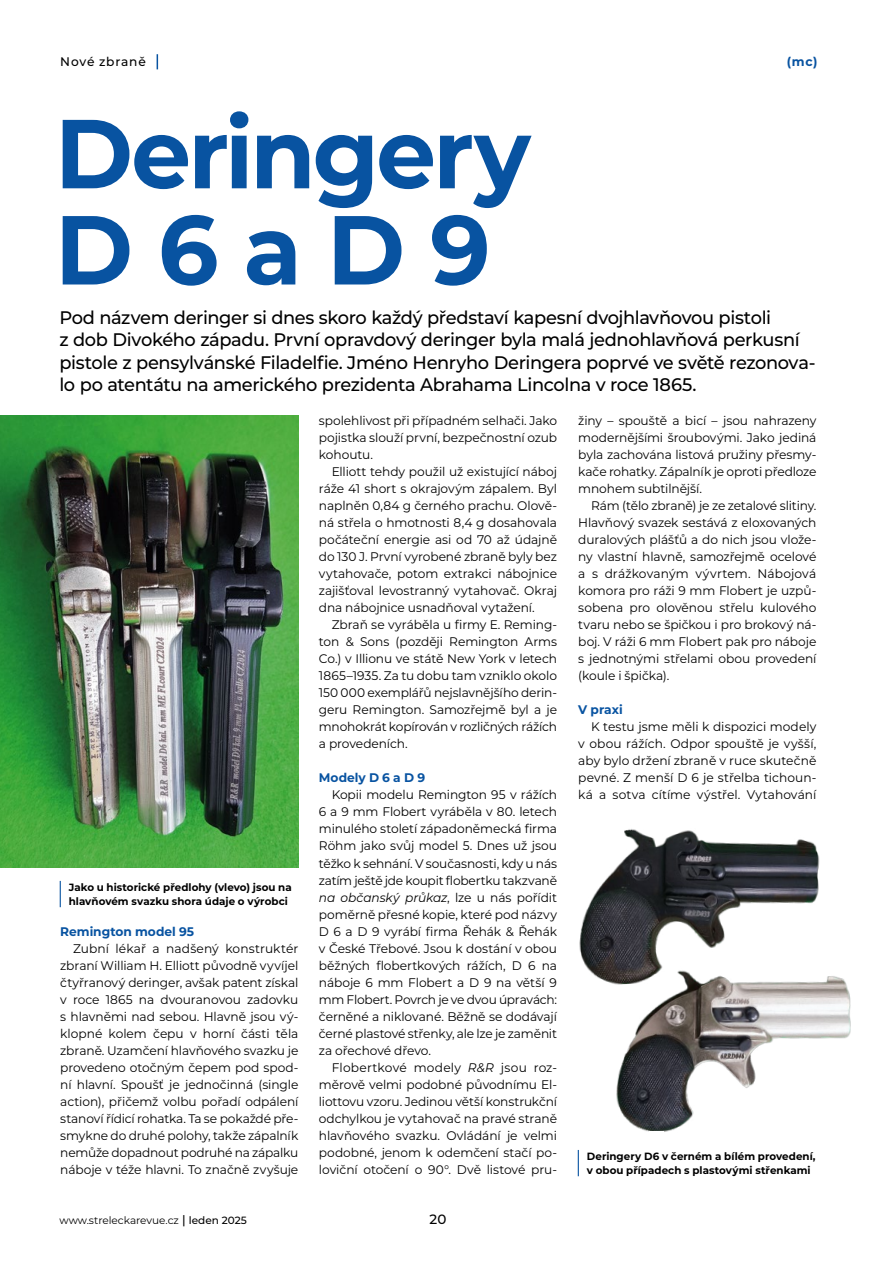
<style>
.page{position:relative;width:893px;height:1263px;background:#fff}
.page>*{position:absolute;margin:0;border:0;box-sizing:border-box;transform-origin:0 0}
.t1{font:700 97.8px/96.1px "Montserrat";letter-spacing:-.03em;color:#0853a1}
.t2{font:500 18.15px/22.5px "Montserrat";letter-spacing:-.02em;color:#000}
.t3{font:500 13.5px "Montserrat";color:#000}
.t4{font:12.45px/17px "Montserrat";letter-spacing:-.01em;color:#000;text-align:justify}
.t5{font:700 12.45px "Montserrat";color:#0853a1}
.t6{font:500 12.45px "Montserrat";letter-spacing:.065em;color:#000}
.t7{font:700 10.5px/13.5px "Montserrat";letter-spacing:.005em;color:#000}
.t8{font:10.5px "Montserrat";letter-spacing:-.005em;color:#000}
.s1{font-weight:500;font-size:12px}
.s2{font-weight:500}
.s3{font-style:italic}
</style>
<div class="page">
<svg style="left:157px;top:54px;width:1px;height:15px"></svg>
<img style="left:0;top:416px;width:298px;height:451px">
<img style="left:579px;top:829px;width:272px;height:303px">
<svg style="left:60px;top:881px;width:1px;height:26px"></svg>
<svg style="left:578px;top:1150px;width:1px;height:26px"></svg>
<div style="left:649px;top:1131px;width:15px;height:5px;background:#fff"></div>
<p class="t6" style="left:60px;top:53px;width:87px">Nové zbraně</p>
<h1 class="t1" style="left:55px;top:101px;width:477px">Deringery<br>D 6 a D 9</h1>
<p class="t5" style="left:787px;top:53px;width:32px">(mc)</p>
<p class="t2" style="left:59px;top:305px;width:758px">Pod názvem deringer si dnes skoro každý představí kapesní dvojhlavňovou pistoli<br>z dob Divokého západu. První opravdový deringer byla malá jednohlavňová perkusní pistole z pensylvánské Filadelfie. Jméno Henryho Deringera poprvé ve světě rezonova&shy;lo po atentátu na amerického prezidenta Abrahama Lincolna v roce 1865.</p>
<p class="t7" style="left:69px;top:880px;width:224px">Jako u historické předlohy (vlevo) jsou na hlavňovém svazku shora údaje o výrobci</p>
<p class="t5" style="left:60px;top:922px;width:135px">Remington model 95</p>
<p class="t4" style="left:60px;top:939px;width:240px;text-indent:13px">Zubní lékař a nadšený konstruktér zbraní William H. Elliott původně vyvíjel čtyřranový deringer, avšak patent získal v roce 1865 na dvouranovou zadovku s hlavněmi nad sebou. Hlavně jsou vý&shy;klopné kolem čepu v horní části těla zbraně. Uzamčení hlavňového svazku je provedeno otočným čepem pod spod&shy;ní hlavní. Spoušť je jednočinná (single action), přičemž volbu pořadí odpálení stanoví řídicí rohatka. Ta se pokaždé pře&shy;smykne do druhé polohy, takže zápalník nemůže dopadnout podruhé na zápalku náboje v téže hlavni. To značně zvyšuje</p>
<p class="t8" style="left:60px;top:1213px;width:189px">www.streleckarevue.cz <span class="s1">|</span> <span class="s2">leden 2025</span></p>
<p class="t4" style="left:319px;top:412px;width:240px">spolehlivost při případném selhači. Jako pojistka slouží první, bezpečnostní ozub kohoutu.</p>
<p class="t4" style="left:319px;top:463px;width:240px;text-indent:13px">Elliott tehdy použil už existující náboj ráže 41 short s okrajovým zápalem. Byl naplněn 0,84 g černého prachu. Olově&shy;ná střela o hmotnosti 8,4 g dosahovala počáteční energie asi od 70 až údajně do 130 J. První vyrobené zbraně byly bez vytahovače, potom extrakci nábojnice zajišťoval levostranný vytahovač. Okraj dna nábojnice usnadňoval vytažení.</p>
<p class="t4" style="left:319px;top:616px;width:240px;text-indent:13px">Zbraň se vyráběla u firmy E. Reming&shy;ton &amp; Sons (později Remington Arms Co.) v Illionu ve státě New York v letech 1865–1935. Za tu dobu tam vzniklo okolo 150 000 exemplářů nejslavnějšího derin&shy;geru Remington. Samozřejmě byl a je mnohokrát kopírován v rozličných rážích a provedeních.</p>
<p class="t5" style="left:319px;top:769px;width:108px">Modely D 6 a D 9</p>
<p class="t4" style="left:319px;top:786px;width:240px;text-indent:13px">Kopii modelu Remington 95 v rážích 6 a 9 mm Flobert vyráběla v 80. letech minulého století západoněmecká firma Röhm jako svůj model 5. Dnes už jsou těžko k sehnání. V současnosti, kdy u nás zatím ještě jde koupit flobertku takzvaně <span class="s3">na občanský průkaz</span>, lze u nás pořídit poměrně přesné kopie, které pod názvy D 6 a D 9 vyrábí firma Řehák &amp; Řehák v České Třebové. Jsou k dostání v obou běžných flobertkových rážích, D 6 na náboje 6 mm Flobert a D 9 na větší 9 mm Flobert. Povrch je ve dvou úpravách: černěné a niklované. Běžně se dodávají černé plastové střenky, ale lze je zaměnit za ořechové dřevo.</p>
<p class="t4" style="left:319px;top:1058px;width:240px;text-indent:13px">Flobertkové modely <span class="s3">R&amp;R</span> jsou roz&shy;měrově velmi podobné původnímu El&shy;liottovu vzoru. Jedinou větší konstrukční odchylkou je vytahovač na pravé straně hlavňového svazku. Ovládání je velmi podobné, jenom k odemčení stačí po&shy;loviční otočení o 90°. Dvě listové pru-</p>
<p class="t3" style="left:429px;top:1210px;width:19px">20</p>
<p class="t4" style="left:578px;top:412px;width:240px">žiny – spouště a bicí – jsou nahrazeny modernějšími šroubovými. Jako jediná byla zachována listová pružiny přesmy&shy;kače rohatky. Zápalník je oproti předloze mnohem subtilnější.</p>
<p class="t4" style="left:578px;top:497px;width:240px;text-indent:13px">Rám (tělo zbraně) je ze zetalové slitiny.<br>Hlavňový svazek sestává z eloxovaných duralových plášťů a do nich jsou vlože&shy;ny vlastní hlavně, samozřejmě ocelové a s drážkovaným vývrtem. Nábojová komora pro ráži 9 mm Flobert je uzpů&shy;sobena pro olověnou střelu kulového tvaru nebo se špičkou i pro brokový ná&shy;boj. V ráži 6 mm Flobert pak pro náboje s jednotnými střelami obou provedení (koule i špička).</p>
<p class="t5" style="left:578px;top:701px;width:46px">V praxi</p>
<p class="t4" style="left:578px;top:718px;width:240px;text-indent:13px">K testu jsme měli k dispozici modely v obou rážích. Odpor spouště je vyšší, aby bylo držení zbraně v ruce skutečně pevné. Z menší D 6 je střelba tichoun&shy;ká a sotva cítíme výstřel. Vytahování</p>
<p class="t7" style="left:587px;top:1149px;width:230px">Deringery D6 v černém a bílém provedení, v obou případech s plastovými střenkami</p>
</div>
